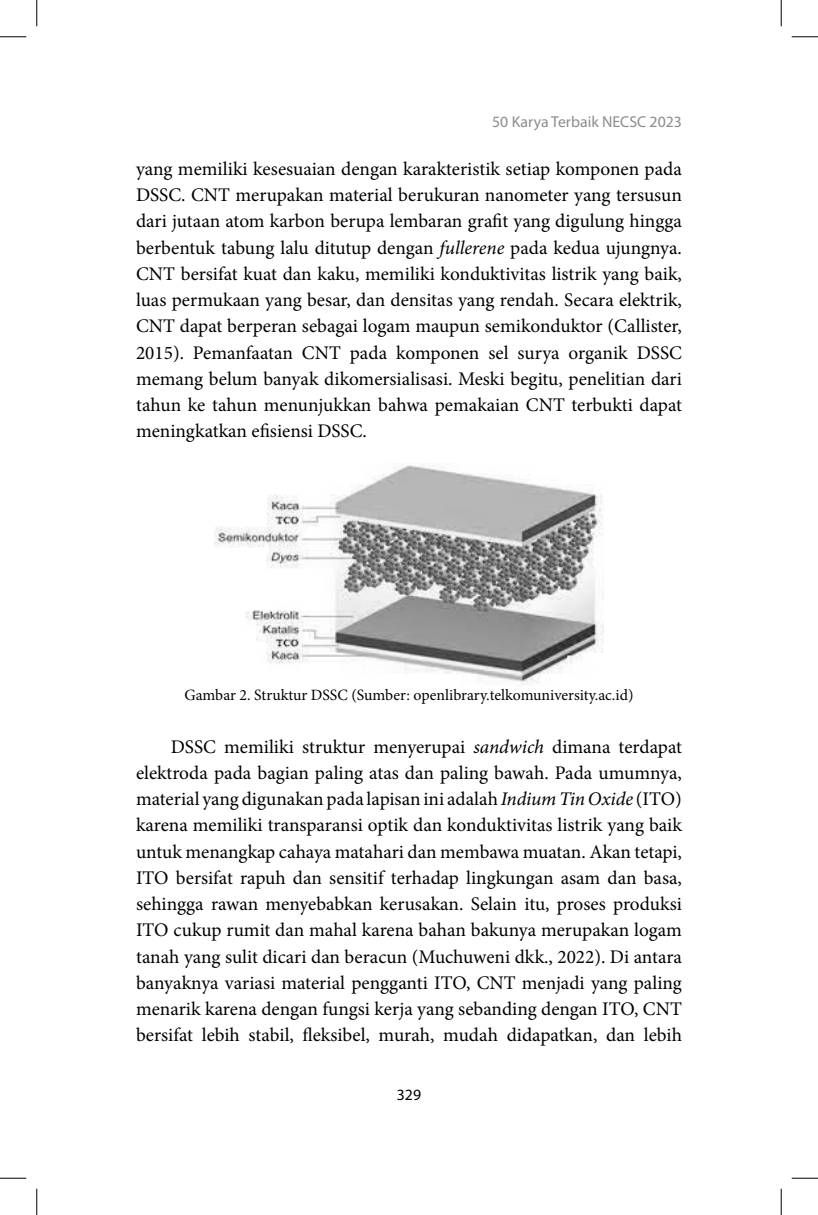
<style>
.page{position:relative;width:818px;height:1215px;background:#fff}
.page>*{position:absolute;margin:0;border:0;box-sizing:border-box;transform-origin:0 0}
.t1{font:19.25px/26.2px "Minion Pro";color:#000;text-align:justify}
.t2{font:15.75px "Minion Pro";color:#000}
.t3{font:15.75px "Myriad Pro";color:#8b8b8b}
.t4{font:15.75px "Myriad Pro";color:#000}
.s1{font-style:italic}
</style>
<div class="page">
<img style="left:215px;top:464px;width:388px;height:221px">
<svg style="left:0;top:36px;width:26px;height:1px"></svg>
<svg style="left:791px;top:36px;width:27px;height:1px"></svg>
<svg style="left:0;top:1177px;width:26px;height:1px"></svg>
<svg style="left:791px;top:1177px;width:27px;height:1px"></svg>
<svg style="left:36px;top:0;width:1px;height:26px"></svg>
<svg style="left:36px;top:1188px;width:1px;height:26px"></svg>
<svg style="left:781px;top:0;width:1px;height:26px"></svg>
<svg style="left:781px;top:1188px;width:1px;height:26px"></svg>
<p class="t3" style="left:492px;top:112px;width:191px">50 Karya Terbaik NECSC 2023</p>
<p class="t1" style="left:136px;top:156px;width:547px">yang memiliki kesesuaian dengan karakteristik setiap komponen pada DSSC. CNT merupakan material berukuran nanometer yang tersusun dari jutaan atom karbon berupa lembaran grafit yang digulung hingga berbentuk tabung lalu ditutup dengan <span class="s1">fullerene</span> pada kedua ujungnya.<br>CNT bersifat kuat dan kaku, memiliki konduktivitas listrik yang baik, luas permukaan yang besar, dan densitas yang rendah. Secara elektrik, CNT dapat berperan sebagai logam maupun semikonduktor (Callister, 2015). Pemanfaatan CNT pada komponen sel surya organik DSSC memang belum banyak dikomersialisasi. Meski begitu, penelitian dari tahun ke tahun menunjukkan bahwa pemakaian CNT terbukti dapat meningkatkan efisiensi DSSC.</p>
<p class="t2" style="left:184px;top:684px;width:450px">Gambar 2. Struktur DSSC (Sumber: openlibrary.telkomuniversity.ac.id)</p>
<p class="t1" style="left:136px;top:733px;width:547px;text-indent:35px">DSSC memiliki struktur menyerupai <span class="s1">sandwich</span> dimana terdapat elektroda pada bagian paling atas dan paling bawah. Pada umumnya, material yang digunakan pada lapisan ini adalah <span class="s1">Indium Tin Oxide</span> (ITO) karena memiliki transparansi optik dan konduktivitas listrik yang baik untuk menangkap cahaya matahari dan membawa muatan. Akan tetapi, ITO bersifat rapuh dan sensitif terhadap lingkungan asam dan basa, sehingga rawan menyebabkan kerusakan. Selain itu, proses produksi ITO cukup rumit dan mahal karena bahan bakunya merupakan logam tanah yang sulit dicari dan beracun (Muchuweni dkk., 2022). Di antara banyaknya variasi material pengganti ITO, CNT menjadi yang paling menarik karena dengan fungsi kerja yang sebanding dengan ITO, CNT bersifat lebih stabil, fleksibel, murah, mudah didapatkan, dan lebih</p>
<p class="t4" style="left:397px;top:1084px;width:26px">329</p>
</div>
